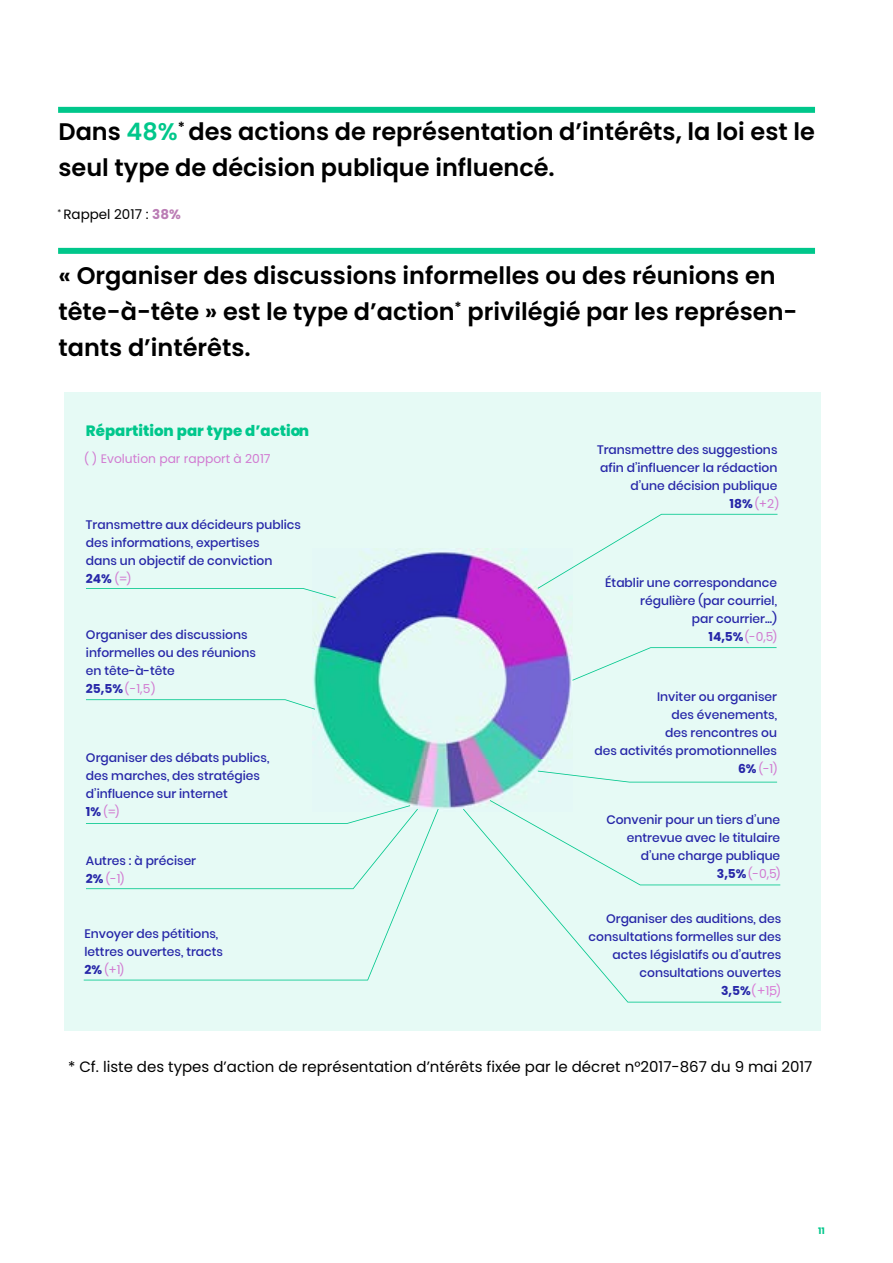
<style>
.page{position:relative;width:893px;height:1263px;background:#fff}
.page>*{position:absolute;margin:0;border:0;box-sizing:border-box;transform-origin:0 0}
.t1{font:600 24px/36px "Poppins";color:#000}
.t2{font:15px "Poppins";color:#000}
.t3{font:800 15px "Poppins";color:#00c78c}
.t4{font:13.5px "Poppins";color:#000}
.t5{font:500 12.3px/18px "Poppins";color:#2626a8}
.t6{font:12.3px "Poppins";color:#d17ad1}
.t7{font:700 9px "Poppins";color:#00c78b}
.s1{color:#00c78b}
.s2{font-weight:700;color:#bb7db5}
.s3{font-weight:700}
.s4{font-weight:400;color:#d17ad1}
.s5{font-weight:400;color:#d97dd6}
</style>
<div class="page">
<div style="left:58px;top:107px;width:757px;height:6px;background:#00c78b"></div>
<div style="left:58px;top:248px;width:757px;height:6px;background:#00c78b"></div>
<div style="left:64px;top:392px;width:757px;height:638px;background:#e6faf5"></div>
<img style="left:313px;top:549px;width:259px;height:260px">
<svg style="left:86px;top:699px;width:229px;height:11px"></svg>
<svg style="left:84px;top:809px;width:355px;height:171px"></svg>
<svg style="left:538px;top:514px;width:239px;height:75px"></svg>
<svg style="left:490px;top:800px;width:82px;height:9px"></svg>
<svg style="left:572px;top:647px;width:204px;height:34px"></svg>
<div style="left:104px;top:961px;width:19px;height:15px;background:#e6faf5"></div>
<svg style="left:86px;top:805px;width:332px;height:84px"></svg>
<div style="left:103px;top:803px;width:16px;height:15px;background:#e6faf5"></div>
<svg style="left:463px;top:809px;width:318px;height:193px"></svg>
<div style="left:748px;top:866px;width:32px;height:14px;background:#e6faf5"></div>
<div style="left:106px;top:871px;width:18px;height:15px;background:#e6faf5"></div>
<svg style="left:86px;top:588px;width:250px;height:10px"></svg>
<svg style="left:538px;top:771px;width:239px;height:11px"></svg>
<h1 class="t1" style="left:58px;top:114px;width:758px">Dans <span class="s1">48%</span><sup>*</sup> des actions de représentation d’intérêts, la loi est le seul type de décision publique influencé.</h1>
<p class="t4" style="left:57px;top:207px;width:125px"><sup>*</sup> Rappel 2017 : <span class="s2">38%</span></p>
<h1 class="t1" style="left:58px;top:258px;width:740px">« Organiser des discussions informelles ou des réunions en tête-à-tête » est le type d’action<sup>*</sup> privilégié par les représen&shy;tants d’intérêts.</h1>
<p class="t3" style="left:86px;top:422px;width:225px">Répartition par type d’action</p>
<p class="t6" style="left:84px;top:452px;width:188px">( ) Evolution par rapport à 2017</p>
<p class="t5" style="left:86px;top:516px;width:217px">Transmettre aux décideurs publics des informations, expertises<br>dans un objectif de conviction<br><span class="s3">24%</span> <span class="s4">(=)</span></p>
<p class="t5" style="left:86px;top:625px;width:171px">Organiser des discussions informelles ou des réunions en tête-à-tête<br><span class="s3">25,5%</span> <span class="s4">(-1,5)</span></p>
<p class="t5" style="left:86px;top:748px;width:185px">Organiser des débats publics, des marches, des stratégies d’influence sur internet<br><span class="s3">1%</span> <span class="s4">(=)</span></p>
<p class="t5" style="left:86px;top:852px;width:112px">Autres : à préciser<br><span class="s3">2%</span> <span class="s4">(-1)</span></p>
<p class="t5" style="left:84px;top:924px;width:140px">Envoyer des pétitions, lettres ouvertes, tracts<br><span class="s3">2%</span> <span class="s4">(+1)</span></p>
<p class="t5" style="left:597px;top:441px;width:184px;text-align:right">Transmettre des suggestions afin d’influencer la rédaction d’une décision publique<br><span class="s3">18%</span> <span class="s4">(+2)</span></p>
<p class="t5" style="left:605px;top:574px;width:174px;text-align:right">Établir une correspondance régulière (par courriel,<br>par courrier...)<br><span class="s3">14,5%</span> <span class="s4">(-0,5)</span></p>
<p class="t5" style="left:594px;top:687px;width:185px;text-align:right">Inviter ou organiser<br>des évenements,<br>des rencontres ou<br>des activités promotionnelles<br><span class="s3">6%</span> <span class="s4">(-1)</span></p>
<p class="t5" style="left:606px;top:810px;width:176px;text-align:right">Convenir pour un tiers d’une entrevue avec le titulaire d’une charge publique<br><span class="s3">3,5%</span> <span class="s4">(-0,5)</span></p>
<p class="t5" style="left:589px;top:909px;width:194px;text-align:right">Organiser des auditions, des consultations formelles sur des actes législatifs ou d’autres consultations ouvertes<br><span class="s3">3,5%</span><span class="s5">(+1,5)</span></p>
<p class="t2" style="left:68px;top:1058px;width:746px">* Cf. liste des types d’action de représentation d’ntérêts fixée par le décret n°2017-867 du 9 mai 2017</p>
<p class="t7" style="left:818px;top:1225px;width:8px">11</p>
</div>
